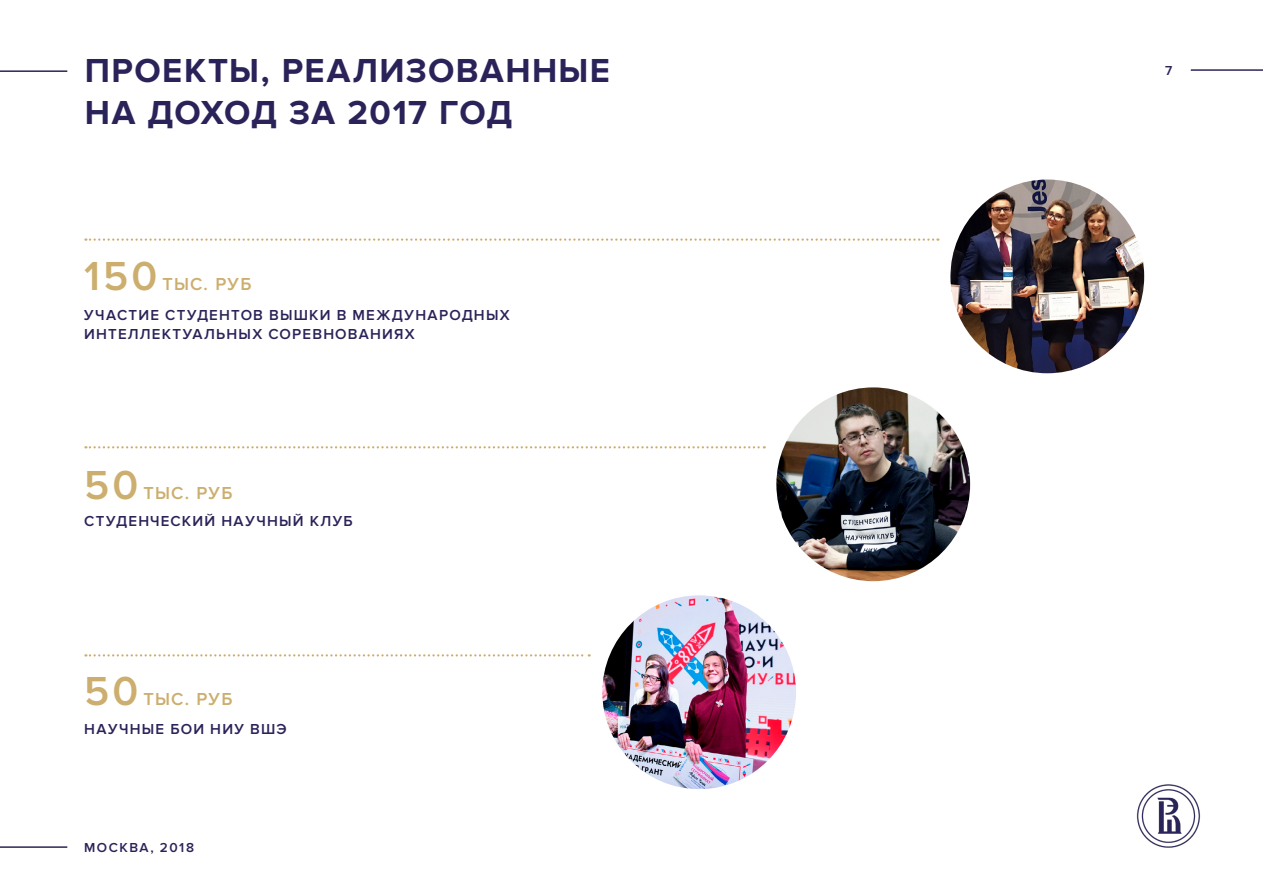
<style>
.page{position:relative;width:1263px;height:893px;background:#fff}
.page>*{position:absolute;margin:0;border:0;box-sizing:border-box;transform-origin:0 0}
.t1{font:600 42px "Proxima Nova";letter-spacing:.07em;color:#ccae6e}
.t2{font:700 34.5px/41.4px "Proxima Nova";letter-spacing:.04em;color:#2a2359}
.t3{font:600 18px "Proxima Nova";letter-spacing:.07em;color:#ccae6e}
.t4{font:600 15px/19.5px "Proxima Nova";letter-spacing:.08em;color:#2a2359}
.t5{font:600 13.5px "Proxima Nova";letter-spacing:.11em;color:#2a2359}
</style>
<div class="page">
<img style="left:1136px;top:784px;width:65px;height:64px">
<hr style="left:0;top:70px;width:67px;height:2px;background:#2a2559">
<hr style="left:1191px;top:69px;width:72px;height:2px;background:#2a2559">
<hr style="left:0;top:846px;width:67px;height:2px;background:#2a2559">
<img style="left:950px;top:180px;width:194px;height:193px;border-radius:97px">
<img style="left:776px;top:387px;width:194px;height:194px;border-radius:97px">
<img style="left:602px;top:595px;width:194px;height:194px;border-radius:97px">
<svg style="left:85px;top:238px;width:853px;height:3px"></svg>
<svg style="left:85px;top:446px;width:680px;height:2px"></svg>
<svg style="left:85px;top:654px;width:505px;height:2px"></svg>
<h2 class="t2" style="left:85px;top:51px;width:527px">ПРОЕКТЫ, РЕАЛИЗОВАННЫЕ<br>НА ДОХОД ЗА 2017 ГОД</h2>
<h1 class="t1" style="left:84px;top:252px;width:74px">150</h1>
<p class="t3" style="left:162px;top:274px;width:90px">ТЫС. РУБ</p>
<p class="t4" style="left:84px;top:305px;width:427px">УЧАСТИЕ СТУДЕНТОВ ВЫШКИ В МЕЖДУНАРОДНЫХ<br>ИНТЕЛЛЕКТУАЛЬНЫХ СОРЕВНОВАНИЯХ</p>
<h1 class="t1" style="left:84px;top:460px;width:55px">50</h1>
<p class="t3" style="left:143px;top:482px;width:90px">ТЫС. РУБ</p>
<p class="t4" style="left:84px;top:512px;width:270px">СТУДЕНЧЕСКИЙ НАУЧНЫЙ КЛУБ</p>
<h1 class="t1" style="left:84px;top:667px;width:55px">50</h1>
<p class="t3" style="left:143px;top:689px;width:90px">ТЫС. РУБ</p>
<p class="t4" style="left:84px;top:719px;width:204px">НАУЧНЫЕ БОИ НИУ ВШЭ</p>
<p class="t5" style="left:84px;top:839px;width:111px">МОСКВА, 2018</p>
<p class="t5" style="left:1165px;top:63px;width:9px">7</p>
</div>
